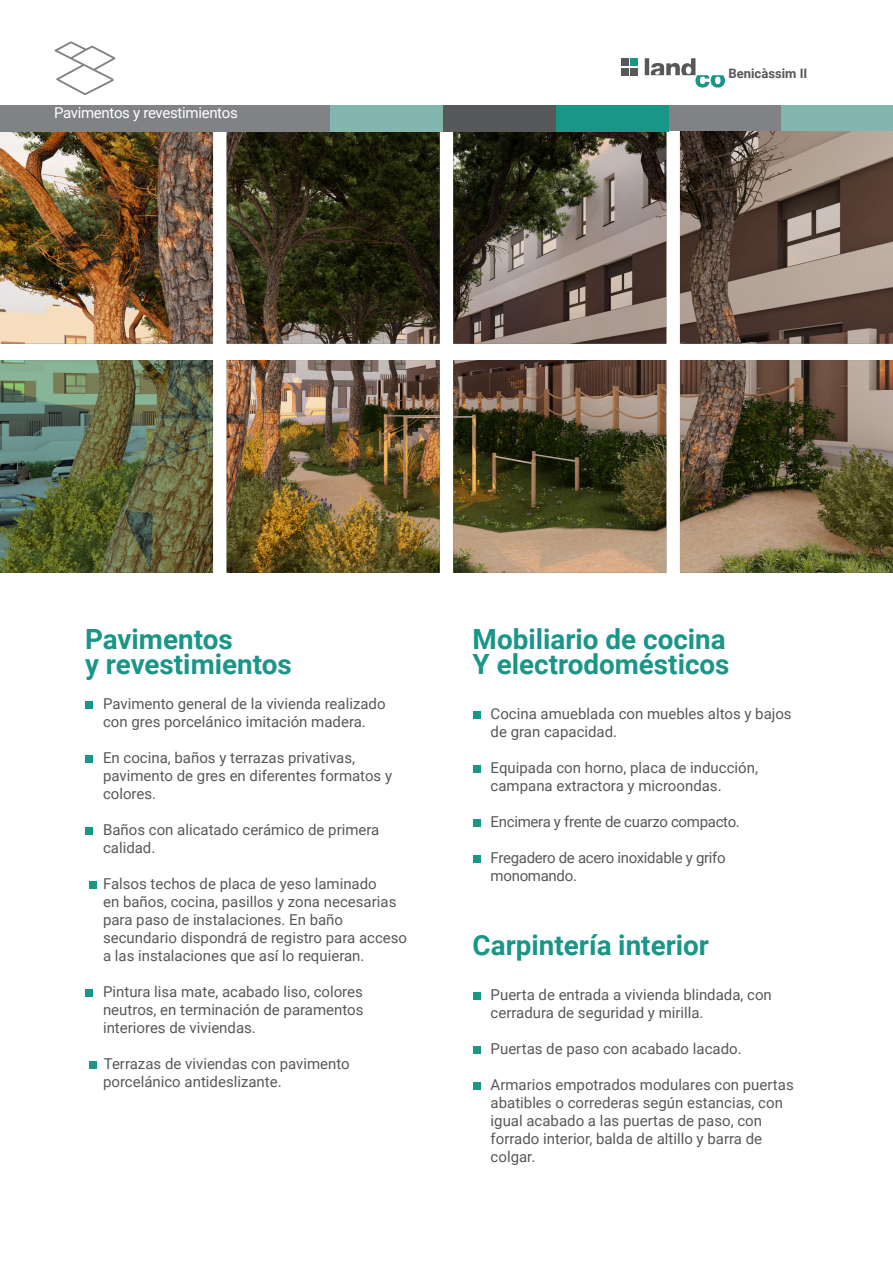
<style>
.page{position:relative;width:893px;height:1263px;background:#fff}
.page>*{position:absolute;margin:0;border:0;box-sizing:border-box;transform-origin:0 0}
.t1{font:700 27.75px "Roboto";color:#199688}
.t2{font:15px/18px "Roboto";color:#57585a}
.t3{font:15px/18px "Roboto";letter-spacing:-.02em;color:#57585a}
.t4{font:15px "Roboto";letter-spacing:-.02em;color:#fff}
.t5{font:700 13.05px "Roboto";color:#57585a}
</style>
<div class="page">
<img style="left:0;top:131px;width:893px;height:442px">
<img style="left:0;top:360px;width:213px;height:213px">
<div style="left:0;top:105px;width:330px;height:26px;background:#808285"></div>
<div style="left:330px;top:105px;width:113px;height:26px;background:#83b6ae"></div>
<div style="left:443px;top:105px;width:113px;height:26px;background:#57585a"></div>
<div style="left:556px;top:105px;width:112px;height:26px;background:#199688"></div>
<div style="left:669px;top:105px;width:112px;height:26px;background:#808285"></div>
<div style="left:782px;top:105px;width:111px;height:26px;background:#83b6ae"></div>
<div style="left:85px;top:701px;width:8px;height:7px;background:#199688"></div>
<div style="left:85px;top:755px;width:8px;height:7px;background:#199688"></div>
<div style="left:85px;top:827px;width:8px;height:7px;background:#199688"></div>
<div style="left:89px;top:881px;width:8px;height:7px;background:#199688"></div>
<div style="left:85px;top:989px;width:8px;height:7px;background:#199688"></div>
<div style="left:89px;top:1061px;width:8px;height:7px;background:#199688"></div>
<div style="left:473px;top:992px;width:8px;height:8px;background:#199688"></div>
<div style="left:473px;top:1046px;width:8px;height:8px;background:#199688"></div>
<div style="left:473px;top:1082px;width:8px;height:8px;background:#199688"></div>
<div style="left:473px;top:711px;width:8px;height:8px;background:#199688"></div>
<div style="left:473px;top:765px;width:8px;height:8px;background:#199688"></div>
<div style="left:473px;top:819px;width:8px;height:8px;background:#199688"></div>
<div style="left:473px;top:855px;width:8px;height:8px;background:#199688"></div>
<svg style="left:54px;top:41px;width:62px;height:54px"></svg>
<div style="left:621px;top:58px;width:7px;height:8px;background:#57585a"></div>
<div style="left:630px;top:58px;width:8px;height:8px;background:#199688"></div>
<div style="left:621px;top:68px;width:7px;height:7px;background:#57585a"></div>
<div style="left:630px;top:68px;width:8px;height:7px;background:#57585a"></div>
<svg style="left:645px;top:58px;width:80px;height:30px"></svg>
<p class="t4" style="left:54px;top:103px;width:185px">Pavimentos y revestimientos</p>
<p class="t5" style="left:728px;top:65px;width:80px">Benicàssim II</p>
<p class="t1" style="left:85px;top:619px;width:149px">Pavimentos</p>
<p class="t1" style="left:85px;top:645px;width:208px">y revestimientos</p>
<p class="t2" style="left:103px;top:694px;width:284px">Pavimento general de la vivienda realizado con gres porcelánico imitación madera.</p>
<p class="t2" style="left:103px;top:748px;width:291px">En cocina, baños y terrazas privativas, pavimento de gres en diferentes formatos y colores.</p>
<p class="t2" style="left:103px;top:820px;width:278px">Baños con alicatado cerámico de primera calidad.</p>
<p class="t2" style="left:103px;top:874px;width:306px">Falsos techos de placa de yeso laminado<br>en baños, cocina, pasillos y zona necesarias para paso de instalaciones. En baño secundario dispondrá de registro para acceso a las instalaciones que así lo requieran.</p>
<p class="t2" style="left:103px;top:982px;width:262px;text-align:justify">Pintura lisa mate, acabado liso, colores neutros, en terminación de paramentos interiores de viviendas.</p>
<p class="t2" style="left:103px;top:1054px;width:248px">Terrazas de viviendas con pavimento porcelánico antideslizante.</p>
<p class="t1" style="left:473px;top:619px;width:255px">Mobiliario de cocina</p>
<p class="t1" style="left:473px;top:645px;width:258px">Y electrodomésticos</p>
<p class="t2" style="left:491px;top:704px;width:303px">Cocina amueblada con muebles altos y bajos de gran capacidad.</p>
<p class="t2" style="left:491px;top:758px;width:269px">Equipada con horno, placa de inducción, campana extractora y microondas.</p>
<p class="t3" style="left:491px;top:812px;width:251px">Encimera y frente de cuarzo compacto.</p>
<p class="t3" style="left:491px;top:848px;width:237px">Fregadero de acero inoxidable y grifo monomando.</p>
<p class="t1" style="left:473px;top:926px;width:238px">Carpintería interior</p>
<p class="t2" style="left:491px;top:985px;width:283px">Puerta de entrada a vivienda blindada, con cerradura de seguridad y mirilla.</p>
<p class="t2" style="left:491px;top:1039px;width:252px">Puertas de paso con acabado lacado.</p>
<p class="t2" style="left:491px;top:1075px;width:305px">Armarios empotrados modulares con puertas abatibles o correderas según estancias, con igual acabado a las puertas de paso, con forrado interior, balda de altillo y barra de colgar.</p>
</div>
